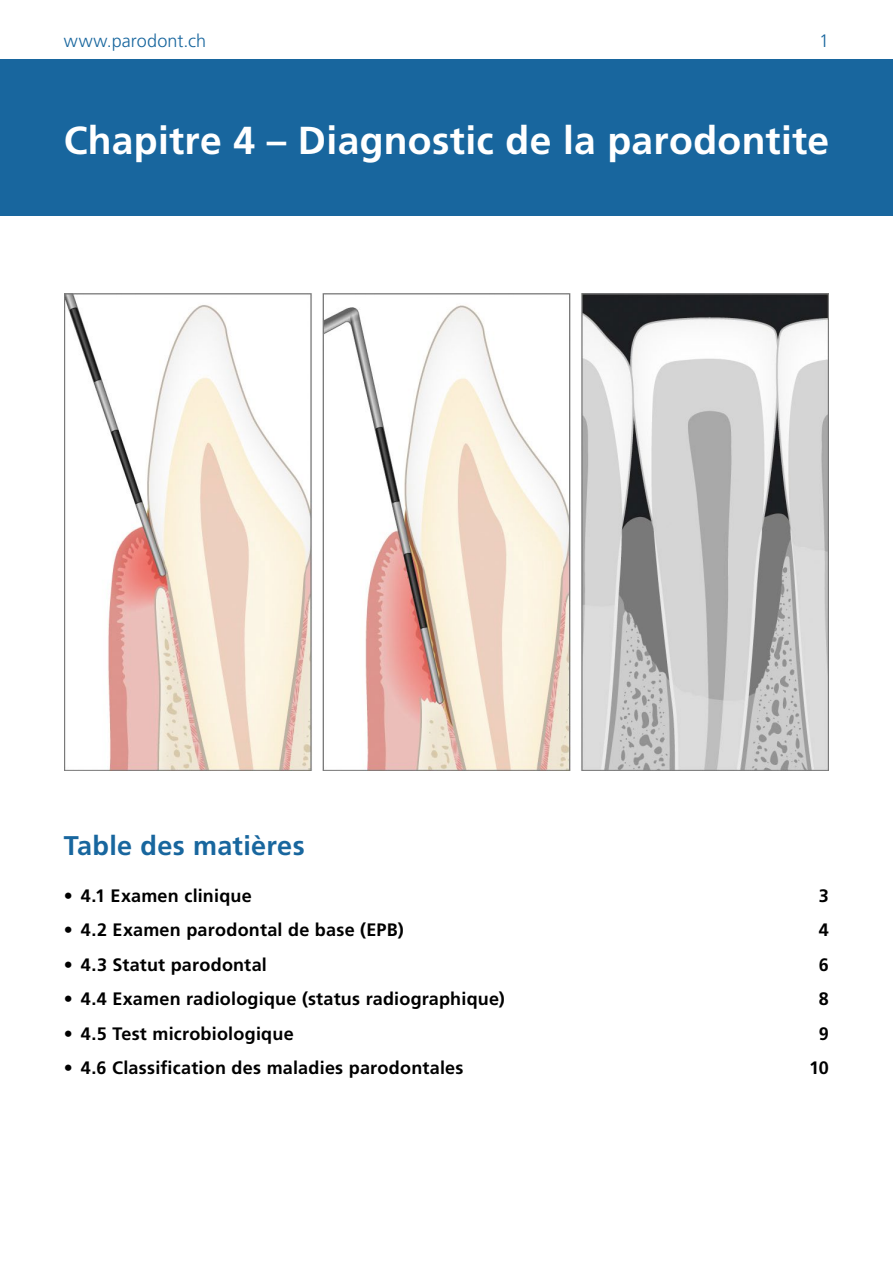
<style>
.page{position:relative;width:893px;height:1263px;background:#fff}
.page>*{position:absolute;margin:0;border:0;box-sizing:border-box;transform-origin:0 0}
.t1{font:700 39px "Frutiger";letter-spacing:.01em;color:#fff}
.t2{font:700 27px "Frutiger";letter-spacing:.01em;color:#18669e}
.t3{font:700 18px "Frutiger";letter-spacing:.015em;color:#000}
.t4{font:300 18px "Frutiger";letter-spacing:.005em;color:#18669e}
</style>
<div class="page">
<div style="left:0;top:60px;width:893px;height:156px;background:#18669e"></div>
<img style="left:65px;top:293px;width:763px;height:478px">
<p class="t4" style="left:64px;top:30px;width:144px">www.parodont.ch</p>
<p class="t4" style="left:819px;top:30px;width:12px">1</p>
<h1 class="t1" style="left:64px;top:117px;width:767px">Chapitre 4 – Diagnostic de la parodontite</h1>
<h2 class="t2" style="left:64px;top:829px;width:242px">Table des matières</h2>
<p class="t3" style="left:64px;top:885px;width:190px">• 4.1 Examen clinique</p>
<p class="t3" style="left:819px;top:885px;width:12px">3</p>
<p class="t3" style="left:64px;top:919px;width:341px">• 4.2 Examen parodontal de base (EPB)</p>
<p class="t3" style="left:819px;top:919px;width:12px">4</p>
<p class="t3" style="left:64px;top:954px;width:205px">• 4.3 Statut parodontal</p>
<p class="t3" style="left:819px;top:954px;width:12px">6</p>
<p class="t3" style="left:64px;top:988px;width:443px">• 4.4 Examen radiologique (status radiographique)</p>
<p class="t3" style="left:819px;top:988px;width:12px">8</p>
<p class="t3" style="left:64px;top:1023px;width:231px">• 4.5 Test microbiologique</p>
<p class="t3" style="left:819px;top:1023px;width:12px">9</p>
<p class="t3" style="left:64px;top:1057px;width:401px">• 4.6 Classification des maladies parodontales</p>
<p class="t3" style="left:809px;top:1057px;width:21px">10</p>
</div>
